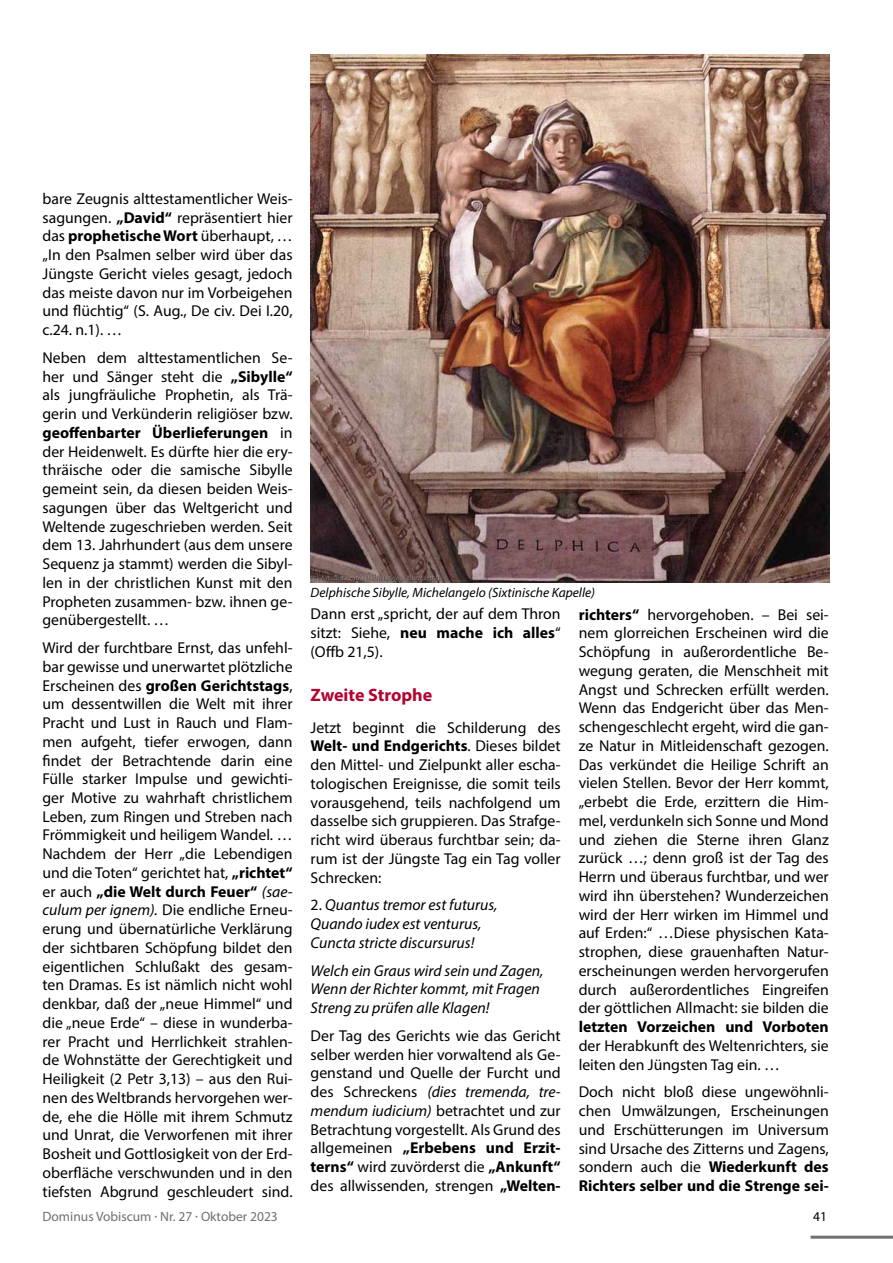
<style>
.page{position:relative;width:893px;height:1263px;background:#fff}
.page>*{position:absolute;margin:0;border:0;box-sizing:border-box;transform-origin:0 0}
.t1{font:700 18px "Myriad Pro";color:#b30430}
.t2{font:15.75px/18.8px "Myriad Pro";color:#000;text-align:justify}
.t3{font:italic 15.75px/18.8px "Myriad Pro";color:#000}
.t4{font:700 15.75px "Myriad Pro";color:#000}
.t5{font:italic 13.5px "Myriad Pro";color:#000}
.t6{font:13.5px "Myriad Pro";color:#6f6f6e}
.t7{font:13.5px "Myriad Pro";color:#000}
.s1{font-weight:700}
.s2{font-style:italic}
.s3{font-style:normal}
</style>
<div class="page">
<hr style="left:811px;top:1236px;width:82px;height:3px;background:#6f6f6e">
<img style="left:311px;top:54px;width:518px;height:528px">
<p class="t2" style="left:43px;top:189px;width:252px">bare Zeugnis alttestamentlicher Weis&shy;sagungen. <span class="s1">„David“</span> repräsentiert hier das <span class="s1">prophetische Wort</span> überhaupt, … „In den Psalmen selber wird über das Jüngste Gericht vieles gesagt, jedoch das meiste davon nur im Vorbeigehen und flüchtig“ (S. Aug., De civ. Dei I.20, c.24. n.1). …</p>
<p class="t2" style="left:43px;top:348px;width:252px">Neben dem alttestamentlichen Se&shy;her und Sänger steht die <span class="s1">„Sibylle“ </span>als jungfräuliche Prophetin, als Trä&shy;gerin und Verkünderin religiöser bzw. <span class="s1">geoffenbarter Überlieferungen</span> in der Heidenwelt. Es dürfte hier die ery&shy;thräische oder die samische Sibylle gemeint sein, da diesen beiden Weis&shy;sagungen über das Weltgericht und Weltende zugeschrieben werden. Seit dem 13. Jahrhundert (aus dem unsere Sequenz ja stammt) werden die Sibyl&shy;len in der christlichen Kunst mit den Propheten zusammen- bzw. ihnen ge&shy;genübergestellt. …</p>
<p class="t2" style="left:43px;top:638px;width:252px">Wird der furchtbare Ernst, das unfehl&shy;bar gewisse und unerwartet plötzliche Erscheinen des <span class="s1">großen Gerichtstags</span>, um dessentwillen die Welt mit ihrer Pracht und Lust in Rauch und Flam&shy;men aufgeht, tiefer erwogen, dann findet der Betrachtende darin eine Fülle starker Impulse und gewichti&shy;ger Motive zu wahrhaft christlichem Leben, zum Ringen und Streben nach Frömmigkeit und heiligem Wandel. … Nachdem der Herr „die Lebendigen und die Toten“ gerichtet hat, <span class="s1">„richtet“ </span>er auch <span class="s1">„die Welt durch Feuer“</span> <span class="s2">(sae&shy;culum per ignem).</span> Die endliche Erneu&shy;erung und übernatürliche Verklärung der sichtbaren Schöpfung bildet den eigentlichen Schlußakt des gesam&shy;ten Dramas. Es ist nämlich nicht wohl denkbar, daß der „neue Himmel“ und die „neue Erde“ – diese in wunderba&shy;rer Pracht und Herrlichkeit strahlen&shy;de Wohnstätte der Gerechtigkeit und Heiligkeit (2 Petr 3,13) – aus den Rui&shy;nen des Weltbrands hervorgehen wer&shy;de, ehe die Hölle mit ihrem Schmutz und Unrat, die Verworfenen mit ihrer Bosheit und Gottlosigkeit von der Erd&shy;oberfläche verschwunden und in den tiefsten Abgrund geschleudert sind.</p>
<p class="t5" style="left:311px;top:584px;width:286px">Delphische Sibylle, Michelangelo (Sixtinische Kapelle)</p>
<p class="t2" style="left:311px;top:604px;width:252px">Dann erst „spricht, der auf dem Thron sitzt: Siehe, <span class="s1">neu mache ich alles</span>“ (Offb 21,5).</p>
<p class="t1" style="left:311px;top:683px;width:123px">Zweite Strophe</p>
<p class="t2" style="left:311px;top:718px;width:252px">Jetzt beginnt die Schilderung des <span class="s1">Welt- und Endgerichts</span>. Dieses bildet den Mittel- und Zielpunkt aller escha&shy;tologischen Ereignisse, die somit teils vorausgehend, teils nachfolgend um dasselbe sich gruppieren. Das Strafge&shy;richt wird überaus furchtbar sein; da&shy;rum ist der Jüngste Tag ein Tag voller Schrecken:</p>
<p class="t3" style="left:311px;top:895px;width:188px"><span class="s3">2.</span> Quantus tremor est futurus,<br>Quando iudex est venturus,<br>Cuncta stricte discursurus!</p>
<p class="t3" style="left:311px;top:961px;width:235px">Welch ein Graus wird sein und Zagen,<br>Wenn der Richter kommt, mit Fragen<br>Streng zu prüfen alle Klagen!</p>
<p class="t2" style="left:311px;top:1026px;width:252px">Der Tag des Gerichts wie das Gericht selber werden hier vorwaltend als Ge&shy;genstand und Quelle der Furcht und des Schreckens <span class="s2">(dies tremenda, tre&shy;mendum iudicium)</span> betrachtet und zur Betrachtung vorgestellt. Als Grund des allgemeinen <span class="s1">„Erbebens und Erzit&shy;terns“</span> wird zuvörderst die <span class="s1">„Ankunft“ </span>des allwissenden, strengen <span class="s1">„Welten-</span></p>
<p class="t2" style="left:579px;top:605px;width:252px"><span class="s1">richters“</span> hervorgehoben. – Bei sei&shy;nem glorreichen Erscheinen wird die Schöpfung in außerordentliche Be&shy;wegung geraten, die Menschheit mit Angst und Schrecken erfüllt werden.<br>Wenn das Endgericht über das Men&shy;schengeschlecht ergeht, wird die gan&shy;ze Natur in Mitleidenschaft gezogen.<br>Das verkündet die Heilige Schrift an vielen Stellen. Bevor der Herr kommt, „erbebt die Erde, erzittern die Him&shy;mel, verdunkeln sich Sonne und Mond und ziehen die Sterne ihren Glanz zurück …; denn groß ist der Tag des Herrn und überaus furchtbar, und wer wird ihn überstehen? Wunderzeichen wird der Herr wirken im Himmel und auf Erden:“ …Diese physischen Kata&shy;strophen, diese grauenhaften Natur&shy;erscheinungen werden hervorgerufen durch außerordentliches Eingreifen der göttlichen Allmacht: sie bilden die</p>
<p class="t4" style="left:579px;top:1016px;width:252px">letzten Vorzeichen und Vorboten</p>
<p class="t2" style="left:579px;top:1036px;width:252px">der Herabkunft des Weltenrichters, sie leiten den Jüngsten Tag ein. …</p>
<p class="t2" style="left:579px;top:1082px;width:252px">Doch nicht bloß diese ungewöhnli&shy;chen Umwälzungen, Erscheinungen und Erschütterungen im Universum sind Ursache des Zitterns und Zagens, sondern auch die <span class="s1">Wiederkunft des Richters selber und die Strenge sei-</span></p>
<p class="t6" style="left:43px;top:1208px;width:237px">Dominus Vobiscum · Nr. 27 · Oktober 2023</p>
<p class="t7" style="left:813px;top:1208px;width:15px">41</p>
</div>
